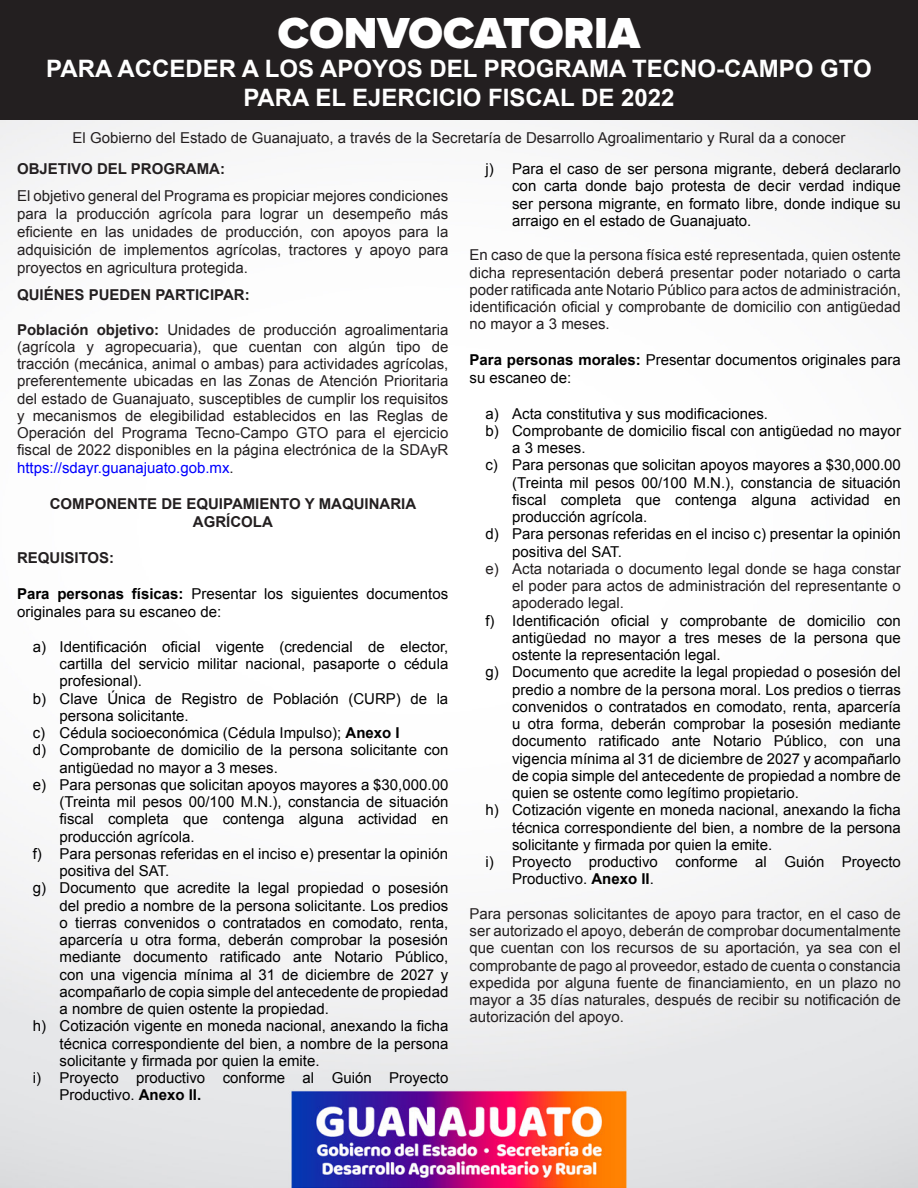
<style>
.page{position:relative;width:918px;height:1188px;background:#fff}
.page>*{position:absolute;margin:0;border:0;box-sizing:border-box;transform-origin:0 0}
.t1{font:900 45px "Proxima Nova";color:#fff}
.t2{font:700 24px/28.8px "Arial";color:#fff;text-align:center}
.t3{font:15px/17.2px "Arial";color:#000}
.t4{font:15px/17.2px "Arial";color:#231f20;text-align:justify}
.t5{font:700 15px/18px "Arial";color:#231f20;text-align:center}
.s1{font-weight:700}
.s2{color:#00f}
</style>
<div class="page">
<img style="left:0;top:119px;width:918px;height:1069px">
<div style="left:0;top:0;width:918px;height:119px;background:#231f20"></div>
<h1 class="t1" style="left:278px;top:12px;width:364px">CONVOCATORIA</h1>
<h2 class="t2" style="left:46px;top:55px;width:827px">PARA ACCEDER A LOS APOYOS DEL PROGRAMA TECNO-CAMPO GTO<br>PARA EL EJERCICIO FISCAL DE 2022</h2>
<p class="t4" style="left:73px;top:130px;width:774px">El Gobierno del Estado de Guanajuato, a través de la Secretaría de Desarrollo Agroalimentario y Rural da a conocer</p>
<p class="t5" style="left:17px;top:160px;width:210px">OBJETIVO DEL PROGRAMA:</p>
<p class="t4" style="left:17px;top:187px;width:433px;line-height:18px">El objetivo general del Programa es propiciar mejores condiciones para la producción agrícola para lograr un desempeño más eficiente en las unidades de producción, con apoyos para la adquisición de implementos agrícolas, tractores y apoyo para proyectos en agricultura protegida.</p>
<p class="t5" style="left:17px;top:286px;width:234px">QUIÉNES PUEDEN PARTICIPAR:</p>
<p class="t4" style="left:17px;top:321px;width:433px"><span class="s1">Población objetivo:</span> Unidades de producción agroalimentaria (agrícola y agropecuaria), que cuentan con algún tipo de tracción (mecánica, animal o ambas) para actividades agrícolas, preferentemente ubicadas en las Zonas de Atención Prioritaria del estado de Guanajuato, susceptibles de cumplir los requisitos y mecanismos de elegibilidad establecidos en las Reglas de Operación del Programa Tecno-Campo GTO para el ejercicio fiscal de 2022 disponibles en la página electrónica de la SDAyR <span class="s2">https://sdayr.guanajuato.gob.mx</span>.</p>
<p class="t5" style="left:50px;top:495px;width:368px">COMPONENTE DE EQUIPAMIENTO Y MAQUINARIA<br>AGRÍCOLA</p>
<p class="t5" style="left:17px;top:549px;width:99px">REQUISITOS:</p>
<p class="t3" style="left:17px;top:585px;width:433px;line-height:18px"><span class="s1">Para personas físicas:</span> Presentar los siguientes documentos originales para su escaneo de:</p>
<p class="t3" style="left:33px;top:638px;width:417px">a) Identificación oficial vigente (credencial de elector,</p>
<p class="t3" style="left:60px;top:655px;width:390px">cartilla del servicio militar nacional, pasaporte o cédula</p>
<p class="t3" style="left:60px;top:673px;width:84px">profesional).</p>
<p class="t3" style="left:33px;top:690px;width:417px">b) Clave Única de Registro de Población (CURP) de la</p>
<p class="t3" style="left:60px;top:707px;width:131px">persona solicitante.</p>
<p class="t3" style="left:33px;top:724px;width:368px">c) Cédula socioeconómica (Cédula Impulso); <span class="s1">Anexo I</span></p>
<p class="t3" style="left:33px;top:742px;width:417px">d) Comprobante de domicilio de la persona solicitante con</p>
<p class="t3" style="left:60px;top:759px;width:220px">antigüedad no mayor a 3 meses.</p>
<p class="t3" style="left:33px;top:776px;width:417px">e) Para personas que solicitan apoyos mayores a $30,000.00</p>
<p class="t3" style="left:60px;top:793px;width:390px">(Treinta mil pesos 00/100 M.N.), constancia de situación</p>
<p class="t3" style="left:60px;top:811px;width:390px">fiscal completa que contenga alguna actividad en</p>
<p class="t3" style="left:60px;top:828px;width:137px">producción agrícola.</p>
<p class="t3" style="left:33px;top:845px;width:417px">f) Para personas referidas en el inciso e) presentar la opinión</p>
<p class="t3" style="left:60px;top:862px;width:111px">positiva del SAT.</p>
<p class="t3" style="left:33px;top:880px;width:417px">g) Documento que acredite la legal propiedad o posesión</p>
<p class="t3" style="left:60px;top:897px;width:390px">del predio a nombre de la persona solicitante. Los predios</p>
<p class="t3" style="left:60px;top:914px;width:390px">o tierras convenidos o contratados en comodato, renta,</p>
<p class="t3" style="left:60px;top:931px;width:390px">aparcería u otra forma, deberán comprobar la posesión</p>
<p class="t3" style="left:60px;top:949px;width:390px">mediante documento ratificado ante Notario Público,</p>
<p class="t3" style="left:60px;top:966px;width:390px">con una vigencia mínima al 31 de diciembre de 2027 y</p>
<p class="t3" style="left:60px;top:983px;width:390px">acompañarlo de copia simple del antecedente de propiedad</p>
<p class="t3" style="left:60px;top:1000px;width:271px">a nombre de quien ostente la propiedad.</p>
<p class="t3" style="left:33px;top:1018px;width:417px">h) Cotización vigente en moneda nacional, anexando la ficha</p>
<p class="t3" style="left:60px;top:1035px;width:390px">técnica correspondiente del bien, a nombre de la persona</p>
<p class="t3" style="left:60px;top:1052px;width:262px">solicitante y firmada por quien la emite.</p>
<p class="t3" style="left:33px;top:1069px;width:417px">i) Proyecto productivo conforme al Guión Proyecto</p>
<p class="t3" style="left:60px;top:1087px;width:143px">Productivo. <span class="s1">Anexo II.</span></p>
<p class="t3" style="left:512px;top:160px;width:390px;text-align:justify;text-indent:-27px">j) Para el caso de ser persona migrante, deberá declararlo con carta donde bajo protesta de decir verdad indique ser persona migrante, en formato libre, donde indique su arraigo en el estado de Guanajuato.</p>
<p class="t4" style="left:470px;top:247px;width:433px">En caso de que la persona física esté representada, quien ostente dicha representación deberá presentar poder notariado o carta poder ratificada ante Notario Público para actos de administración, identificación oficial y comprobante de domicilio con antigüedad no mayor a 3 meses.</p>
<p class="t3" style="left:470px;top:351px;width:433px;line-height:18px"><span class="s1">Para personas morales:</span> Presentar documentos originales para su escaneo de:</p>
<p class="t3" style="left:485px;top:405px;width:284px">a) Acta constitutiva y sus modificaciones.</p>
<p class="t3" style="left:485px;top:422px;width:417px">b) Comprobante de domicilio fiscal con antigüedad no mayor</p>
<p class="t3" style="left:512px;top:439px;width:75px">a 3 meses.</p>
<p class="t3" style="left:485px;top:457px;width:417px">c) Para personas que solicitan apoyos mayores a $30,000.00</p>
<p class="t3" style="left:512px;top:474px;width:390px">(Treinta mil pesos 00/100 M.N.), constancia de situación</p>
<p class="t3" style="left:512px;top:491px;width:390px">fiscal completa que contenga alguna actividad en</p>
<p class="t3" style="left:512px;top:508px;width:137px">producción agrícola.</p>
<p class="t3" style="left:485px;top:526px;width:417px">d) Para personas referidas en el inciso c) presentar la opinión</p>
<p class="t3" style="left:512px;top:543px;width:111px">positiva del SAT.</p>
<p class="t4" style="left:512px;top:560px;width:390px;text-indent:-27px">e) Acta notariada o documento legal donde se haga constar el poder para actos de administración del representante o apoderado legal.</p>
<p class="t3" style="left:485px;top:612px;width:417px">f) Identificación oficial y comprobante de domicilio con</p>
<p class="t3" style="left:512px;top:629px;width:390px">antigüedad no mayor a tres meses de la persona que</p>
<p class="t3" style="left:512px;top:646px;width:210px">ostente la representación legal.</p>
<p class="t3" style="left:485px;top:664px;width:417px">g) Documento que acredite la legal propiedad o posesión del</p>
<p class="t3" style="left:512px;top:681px;width:390px">predio a nombre de la persona moral. Los predios o tierras</p>
<p class="t3" style="left:512px;top:698px;width:390px">convenidos o contratados en comodato, renta, aparcería</p>
<p class="t3" style="left:512px;top:715px;width:390px">u otra forma, deberán comprobar la posesión mediante</p>
<p class="t3" style="left:512px;top:733px;width:390px">documento ratificado ante Notario Público, con una</p>
<p class="t3" style="left:512px;top:750px;width:390px">vigencia mínima al 31 de diciembre de 2027 y acompañarlo</p>
<p class="t3" style="left:512px;top:767px;width:390px">de copia simple del antecedente de propiedad a nombre de</p>
<p class="t3" style="left:512px;top:784px;width:288px">quien se ostente como legítimo propietario.</p>
<p class="t3" style="left:485px;top:802px;width:417px">h) Cotización vigente en moneda nacional, anexando la ficha</p>
<p class="t3" style="left:512px;top:819px;width:390px">técnica correspondiente del bien, a nombre de la persona</p>
<p class="t3" style="left:512px;top:836px;width:262px">solicitante y firmada por quien la emite.</p>
<p class="t3" style="left:485px;top:853px;width:417px">i) Proyecto productivo conforme al Guión Proyecto</p>
<p class="t3" style="left:512px;top:871px;width:143px">Productivo. <span class="s1">Anexo II</span>.</p>
<p class="t4" style="left:470px;top:905px;width:433px">Para personas solicitantes de apoyo para tractor, en el caso de ser autorizado el apoyo, deberán de comprobar documentalmente que cuentan con los recursos de su aportación, ya sea con el comprobante de pago al proveedor, estado de cuenta o constancia expedida por alguna fuente de financiamiento, en un plazo no mayor a 35 días naturales, después de recibir su notificación de autorización del apoyo.</p>
</div>
